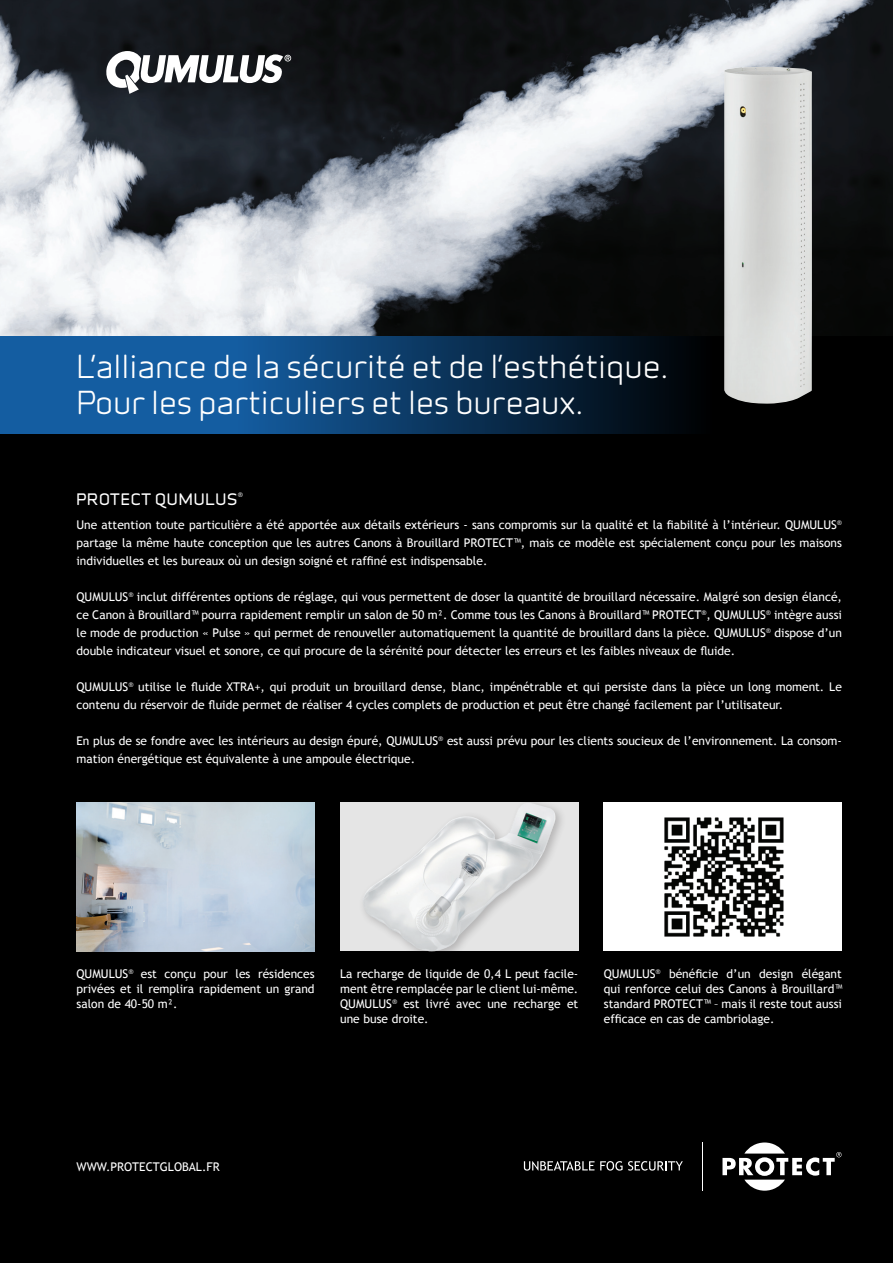
<style>
.page{position:relative;width:893px;height:1263px;background:#fff}
.page>*{position:absolute;margin:0;border:0;box-sizing:border-box;transform-origin:0 0}
.t1{font:30px "Infinity T Medium";color:#fff}
.t2{font:15px "Infinity T Bold";letter-spacing:.065em;color:#fff}
.t3{font:12px/18px "Trebuchet MS";color:#fff;text-align:justify}
.t4{font:7.05px "Trebuchet MS";color:#fff}
</style>
<div class="page">
<div style="left:0;top:4px;width:893px;height:1259px;background:#000"></div>
<img style="left:0;top:0;width:893px;height:336px">
<svg style="left:524px;top:1161px;width:159px;height:9px"></svg>
<svg style="left:722px;top:1142px;width:120px;height:49px"></svg>
<hr style="left:703px;top:1142px;width:1px;height:49px;background:#fff">
<svg style="left:0;top:336px;width:684px;height:98px;background:#0d4070"></svg>
<svg style="left:105px;top:51px;width:186px;height:43px;background:#727477"></svg>
<img style="left:724px;top:67px;width:88px;height:337px">
<img style="left:77px;top:802px;width:238px;height:149px">
<div style="left:604px;top:802px;width:238px;height:149px;background:#fff"></div>
<div style="left:340px;top:802px;width:238px;height:149px;background:#e5e5e5"></div>
<img style="left:363px;top:802px;width:193px;height:149px">
<img style="left:664px;top:817px;width:120px;height:120px">
<p class="t1" style="left:77px;top:345px;width:593px">L’alliance de la sécurité et de l’esthétique.</p>
<p class="t1" style="left:77px;top:381px;width:508px">Pour les particuliers et les bureaux.</p>
<p class="t2" style="left:77px;top:488px;width:162px">PROTECT QUMULUS</p>
<p class="t4" style="left:238px;top:491px;width:6px">®</p>
<p class="t3" style="left:77px;top:516px;width:767px">Une attention toute particulière a été apportée aux détails extérieurs - sans compromis sur la qualité et la fiabilité à l’intérieur. QUMULUS<sup>® </sup>partage la même haute conception que les autres Canons à Brouillard PROTECT™, mais ce modèle est spécialement conçu pour les maisons individuelles et les bureaux où un design soigné et raffiné est indispensable.</p>
<p class="t3" style="left:77px;top:588px;width:767px">QUMULUS<sup>®</sup> inclut différentes options de réglage, qui vous permettent de doser la quantité de brouillard nécessaire. Malgré son design élancé, ce Canon à Brouillard™ pourra rapidement remplir un salon de 50 m². Comme tous les Canons à Brouillard™ PROTECT<sup>®</sup>, QUMULUS<sup>®</sup> intègre aussi le mode de production « Pulse » qui permet de renouveller automatiquement la quantité de brouillard dans la pièce. QUMULUS<sup>®</sup> dispose d’un double indicateur visuel et sonore, ce qui procure de la sérénité pour détecter les erreurs et les faibles niveaux de fluide.</p>
<p class="t3" style="left:77px;top:678px;width:767px">QUMULUS<sup>®</sup> utilise le fluide XTRA+, qui produit un brouillard dense, blanc, impénétrable et qui persiste dans la pièce un long moment. Le contenu du réservoir de fluide permet de réaliser 4 cycles complets de production et peut être changé facilement par l’utilisateur.</p>
<p class="t3" style="left:77px;top:732px;width:767px">En plus de se fondre avec les intérieurs au design épuré, QUMULUS<sup>®</sup> est aussi prévu pour les clients soucieux de l’environnement. La consom&shy;mation énergétique est équivalente à une ampoule électrique.</p>
<p class="t3" style="left:77px;top:967px;width:240px;line-height:15px">QUMULUS<sup>®</sup> est conçu pour les résidences privées et il remplira rapidement un grand salon de 40-50 m².</p>
<p class="t3" style="left:340px;top:967px;width:240px;line-height:15px">La recharge de liquide de 0,4 L peut facile&shy;ment être remplacée par le client lui-même.</p>
<p class="t3" style="left:340px;top:997px;width:240px;line-height:15px">QUMULUS<sup>®</sup> est livré avec une recharge et une buse droite.</p>
<p class="t3" style="left:604px;top:967px;width:240px;line-height:15px">QUMULUS<sup>®</sup> bénéficie d’un design élégant qui renforce celui des Canons à Brouillard™ standard PROTECT™ – mais il reste tout aussi efficace en cas de cambriolage.</p>
<p class="t3" style="left:77px;top:1158px;width:145px">WWW.PROTECTGLOBAL.FR</p>
</div>
